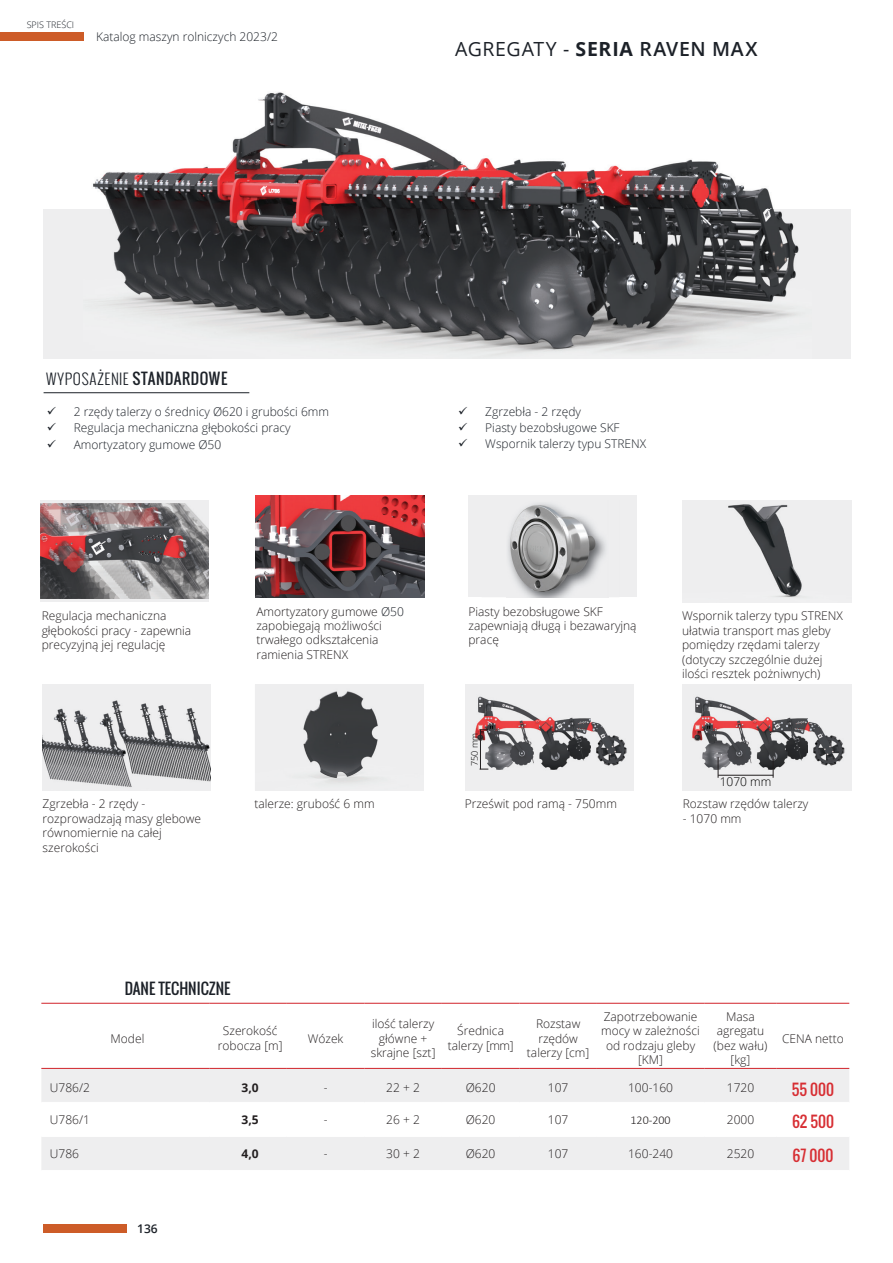
<style>
.page{position:relative;width:893px;height:1263px;background:#fff}
.page>*{position:absolute;margin:0;border:0;box-sizing:border-box;transform-origin:0 0}
.t1{font:19.5px "Open Sans";letter-spacing:.03em;color:#1c2128}
.t2{font:300 15px "Oswald";letter-spacing:.045em;color:#1c2128}
.t3{font:15px "Oswald";color:#d72e33}
.t4{font:15px "Oswald";color:#1c2128}
.t5{font:300 12px/14.4px "Open Sans";color:#231f20;text-align:center}
.t6{font:300 12px "Open Sans";color:#1c2128}
.t7{font:700 12px "Open Sans";color:#231f20}
.t8{font:300 12px "Calibri";color:#231f20}
.t9{font:300 12px "Open Sans";color:#000}
.t10{font:600 12px "Open Sans";color:#1c2128}
.t11{font:300 9px "Open Sans";color:#1c2128}
.t12{font:300 9px "Open Sans";color:#000}
.s1{font-weight:700}
.s2{font-weight:600}
.s3{font-weight:400}
.s4{color:#1c2128}
</style>
<div class="page">
<div style="left:43px;top:1224px;width:83px;height:9px;background:#cd5c28"></div>
<div style="left:0;top:32px;width:84px;height:9px;background:#cd5c28"></div>
<svg style="left:41px;top:1069px;width:808px;height:101px;fill:#eeeeef"></svg>
<hr style="left:41px;top:1102px;width:168px;height:1px;background:#fff">
<hr style="left:209px;top:1102px;width:78px;height:1px;background:#fff">
<hr style="left:287px;top:1102px;width:77px;height:1px;background:#fff">
<hr style="left:364px;top:1102px;width:78px;height:1px;background:#fff">
<hr style="left:442px;top:1102px;width:77px;height:1px;background:#fff">
<hr style="left:519px;top:1102px;width:78px;height:1px;background:#fff">
<hr style="left:597px;top:1102px;width:107px;height:1px;background:#fff">
<hr style="left:704px;top:1102px;width:73px;height:1px;background:#fff">
<hr style="left:777px;top:1102px;width:72px;height:1px;background:#fff">
<hr style="left:41px;top:1136px;width:168px;height:1px;background:#fff">
<hr style="left:209px;top:1136px;width:78px;height:1px;background:#fff">
<hr style="left:287px;top:1136px;width:77px;height:1px;background:#fff">
<hr style="left:364px;top:1136px;width:78px;height:1px;background:#fff">
<hr style="left:442px;top:1136px;width:77px;height:1px;background:#fff">
<hr style="left:519px;top:1136px;width:78px;height:1px;background:#fff">
<hr style="left:597px;top:1136px;width:107px;height:1px;background:#fff">
<hr style="left:704px;top:1136px;width:73px;height:1px;background:#fff">
<hr style="left:777px;top:1136px;width:72px;height:1px;background:#fff">
<hr style="left:41px;top:1003px;width:168px;height:1px;background:#d1232a">
<hr style="left:209px;top:1003px;width:78px;height:1px;background:#d1232a">
<hr style="left:287px;top:1003px;width:77px;height:1px;background:#d1232a">
<hr style="left:364px;top:1003px;width:78px;height:1px;background:#d1232a">
<hr style="left:442px;top:1003px;width:77px;height:1px;background:#d1232a">
<hr style="left:519px;top:1003px;width:78px;height:1px;background:#d1232a">
<hr style="left:597px;top:1003px;width:107px;height:1px;background:#d1232a">
<hr style="left:704px;top:1003px;width:73px;height:1px;background:#d1232a">
<hr style="left:777px;top:1003px;width:72px;height:1px;background:#d1232a">
<hr style="left:41px;top:1068px;width:168px;height:1px;background:#d1232a">
<hr style="left:209px;top:1068px;width:78px;height:1px;background:#d1232a">
<hr style="left:287px;top:1068px;width:77px;height:1px;background:#d1232a">
<hr style="left:364px;top:1068px;width:78px;height:1px;background:#d1232a">
<hr style="left:442px;top:1068px;width:77px;height:1px;background:#d1232a">
<hr style="left:519px;top:1068px;width:78px;height:1px;background:#d1232a">
<hr style="left:597px;top:1068px;width:107px;height:1px;background:#d1232a">
<hr style="left:704px;top:1068px;width:73px;height:1px;background:#d1232a">
<hr style="left:777px;top:1068px;width:72px;height:1px;background:#d1232a">
<div style="left:44px;top:209px;width:807px;height:149px;background:#eeeeef"></div>
<img style="left:93px;top:92px;width:706px;height:263px">
<hr style="left:44px;top:392px;width:205px;height:1px;background:#1c2128">
<img style="left:683px;top:500px;width:168px;height:102px">
<div style="left:468px;top:495px;width:168px;height:102px;background:#eeeeef"></div>
<img style="left:508px;top:503px;width:98px;height:94px">
<svg style="left:40px;top:500px;width:169px;height:102px"></svg>
<img style="left:40px;top:504px;width:169px;height:94px">
<img style="left:255px;top:496px;width:169px;height:102px">
<img style="left:43px;top:684px;width:168px;height:106px">
<img style="left:255px;top:684px;width:168px;height:106px">
<img style="left:465px;top:684px;width:168px;height:106px">
<img style="left:683px;top:684px;width:168px;height:106px">
<hr style="left:480px;top:730px;width:1px;height:39px;background:#231f20">
<hr style="left:718px;top:775px;width:55px;height:1px;background:#231f20">
<svg style="left:718px;top:757px;width:1px;height:21px"></svg>
<svg style="left:773px;top:757px;width:1px;height:21px"></svg>
<p class="t11" style="left:27px;top:19px;width:49px">SPIS TREŚCI</p>
<p class="t6" style="left:96px;top:28px;width:183px">Katalog maszyn rolniczych 2023/2</p>
<h1 class="t1" style="left:455px;top:36px;width:304px">AGREGATY - <span class="s1">SERIA</span> <span class="s2">RAVEN MAX</span></h1>
<p class="t2" style="left:46px;top:368px;width:183px">WYpOSaŻENIE <span class="s3">STANDARDOWE</span></p>
<p class="t6" style="left:47px;top:404px;width:284px">✓ 2 rzędy talerzy o średnicy Ø620 i grubości 6mm</p>
<p class="t6" style="left:47px;top:419px;width:246px">✓ Regulacja mechaniczna głębokości pracy</p>
<p class="t6" style="left:47px;top:437px;width:176px">✓ Amortyzatory gumowe Ø50</p>
<p class="t6" style="left:458px;top:404px;width:124px">✓ Zgrzebła - 2 rzędy</p>
<p class="t6" style="left:458px;top:419px;width:163px">✓ Piasty bezobsługowe SKF</p>
<p class="t6" style="left:458px;top:435px;width:189px">✓ Wspornik talerzy typu STRENX</p>
<p class="t5" style="left:42px;top:608px;width:151px;text-align:left">Regulacja mechaniczna głębokości pracy - zapewnia precyzyjną jej regulację</p>
<p class="t5" style="left:256px;top:604px;width:149px;text-align:left">Amortyzatory gumowe <span class="s4">Ø50 </span>zapobiegają możliwości trwałego odkształcenia ramienia STRENX</p>
<p class="t5" style="left:468px;top:604px;width:170px;text-align:left">Piasty bezobsługowe SKF zapewniają długą i bezawaryjną pracę</p>
<p class="t5" style="left:682px;top:608px;width:162px;text-align:left">Wspornik talerzy typu STRENX ułatwia transport mas gleby pomiędzy rzędami talerzy (dotyczy szczególnie dużej ilości resztek pożniwnych)</p>
<p class="t12" style="left:468px;top:766px;width:35px;rotate:-90deg">750 mm</p>
<p class="t9" style="left:720px;top:773px;width:53px">1070 mm</p>
<p class="t5" style="left:43px;top:796px;width:160px;text-align:left">Zgrzebła - 2 rzędy - rozprowadzają masy glebowe równomiernie na całej szerokości</p>
<p class="t5" style="left:254px;top:796px;width:122px">talerze: grubość 6 mm</p>
<p class="t5" style="left:465px;top:796px;width:154px">Prześwit pod ramą - 750mm</p>
<p class="t5" style="left:683px;top:796px;width:127px">Rozstaw rzędów talerzy</p>
<p class="t5" style="left:683px;top:811px;width:60px">- 1070 mm</p>
<p class="t4" style="left:125px;top:977px;width:107px">DANE TECHNICZNE</p>
<p class="t5" style="left:111px;top:1031px;width:35px">Model</p>
<p class="t5" style="left:218px;top:1023px;width:66px">Szerokość robocza [m]</p>
<p class="t5" style="left:308px;top:1031px;width:37px">Wózek</p>
<p class="t5" style="left:371px;top:1016px;width:66px">ilość talerzy główne + skrajne [szt]</p>
<p class="t5" style="left:448px;top:1023px;width:67px">Średnica talerzy [mm]</p>
<p class="t5" style="left:527px;top:1016px;width:64px">Rozstaw rzędów talerzy [cm]</p>
<p class="t5" style="left:601px;top:1009px;width:100px">Zapotrzebowanie mocy w zależności od rodzaju gleby [KM]</p>
<p class="t5" style="left:714px;top:1009px;width:55px">Masa agregatu (bez wału) [kg]</p>
<p class="t5" style="left:782px;top:1031px;width:63px">CENA netto</p>
<p class="t5" style="left:50px;top:1080px;width:42px">U786/2</p>
<p class="t7" style="left:242px;top:1079px;width:19px">3,0</p>
<p class="t5" style="left:324px;top:1080px;width:5px">-</p>
<p class="t5" style="left:386px;top:1080px;width:35px">22 + 2</p>
<p class="t5" style="left:466px;top:1080px;width:31px">Ø620</p>
<p class="t5" style="left:548px;top:1080px;width:22px">107</p>
<p class="t5" style="left:628px;top:1080px;width:46px">100-160</p>
<p class="t5" style="left:727px;top:1080px;width:29px">1720</p>
<p class="t3" style="left:792px;top:1079px;width:44px">55 000</p>
<p class="t5" style="left:50px;top:1112px;width:42px">U786/1</p>
<p class="t7" style="left:242px;top:1111px;width:19px">3,5</p>
<p class="t5" style="left:324px;top:1112px;width:5px">-</p>
<p class="t5" style="left:386px;top:1112px;width:35px">26 + 2</p>
<p class="t5" style="left:466px;top:1112px;width:31px">Ø620</p>
<p class="t5" style="left:548px;top:1112px;width:22px">107</p>
<p class="t8" style="left:630px;top:1112px;width:42px">120-200</p>
<p class="t5" style="left:727px;top:1112px;width:29px">2000</p>
<p class="t3" style="left:792px;top:1110px;width:44px">62 500</p>
<p class="t5" style="left:50px;top:1146px;width:31px">U786</p>
<p class="t7" style="left:242px;top:1145px;width:19px">4,0</p>
<p class="t5" style="left:324px;top:1146px;width:5px">-</p>
<p class="t5" style="left:386px;top:1146px;width:35px">30 + 2</p>
<p class="t5" style="left:466px;top:1146px;width:31px">Ø620</p>
<p class="t5" style="left:548px;top:1146px;width:22px">107</p>
<p class="t5" style="left:628px;top:1146px;width:46px">160-240</p>
<p class="t5" style="left:727px;top:1146px;width:29px">2520</p>
<p class="t3" style="left:792px;top:1144px;width:42px">67 000</p>
<p class="t10" style="left:137px;top:1221px;width:22px">136</p>
</div>
